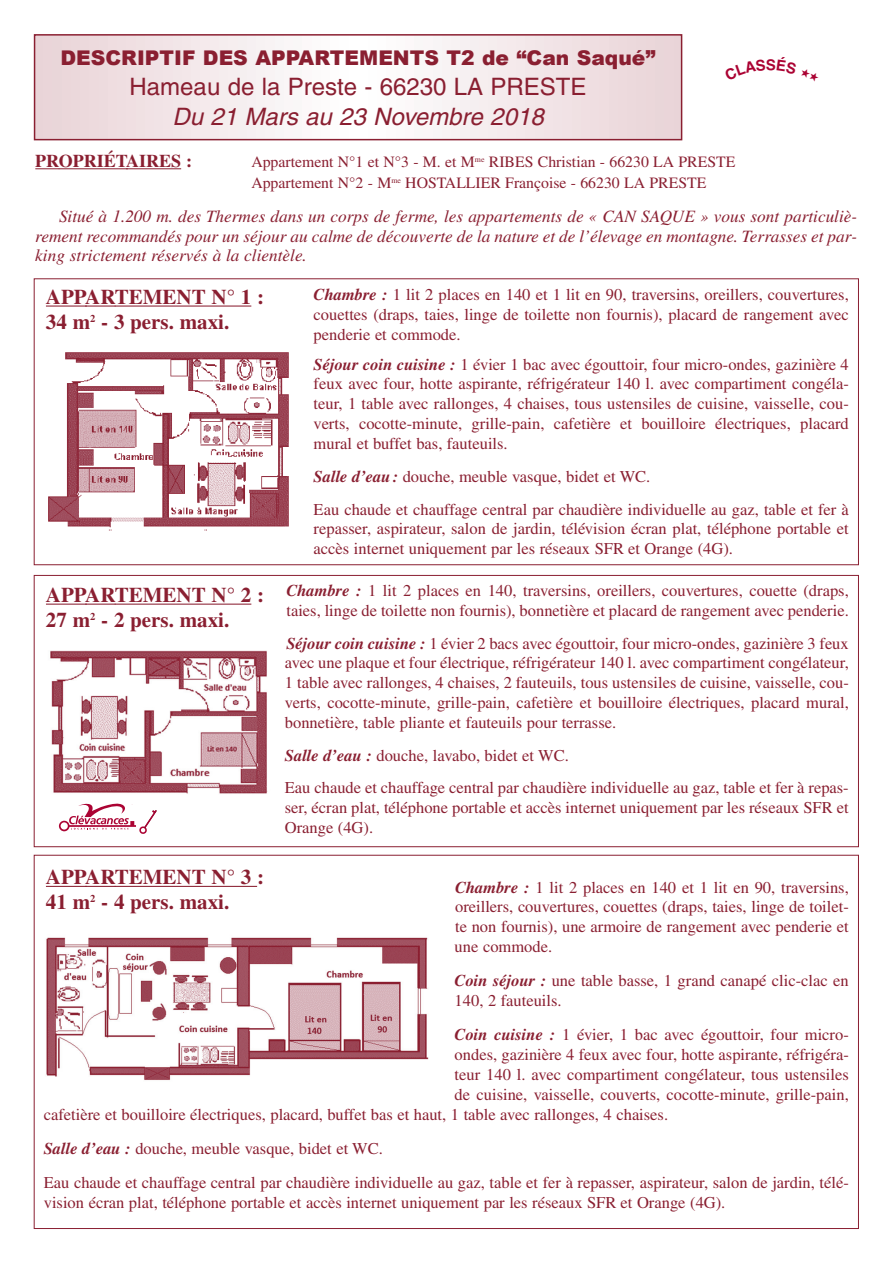
<style>
.page{position:relative;width:893px;height:1263px;background:#fff}
.page>*{position:absolute;margin:0;border:0;box-sizing:border-box;transform-origin:0 0}
.t1{font:24px "Helvetica";color:#8a1f31}
.t2{font:italic 24px "Helvetica";color:#8a1f31}
.t3{font:700 21px/25.2px "Times";color:#8a1f31}
.t4{font:900 20.25px "Arial";color:#8a1f31}
.t5{font:700 18px "Times";color:#8a1f31}
.t6{font:italic 17.25px/19.5px "Times";color:#8a1f31;text-align:justify}
.t7{font:16.5px/19.8px "Times";color:#8a1f31}
.t8{font:15.75px/21px "Times";color:#8a1f31}
.s1{font-weight:700;font-style:italic}
</style>
<div class="page">
<div style="left:43px;top:35px;width:630px;height:105px;background:#ead5d9"></div>
<div style="left:80px;top:35px;width:556px;height:105px;background:#ecd9dc"></div>
<div style="left:108px;top:35px;width:500px;height:105px;background:#efdde0"></div>
<div style="left:136px;top:35px;width:444px;height:105px;background:#f0e1e3"></div>
<div style="left:163px;top:35px;width:390px;height:105px;background:#f2e4e7"></div>
<div style="left:191px;top:35px;width:334px;height:105px;background:#f4e9eb"></div>
<div style="left:219px;top:35px;width:278px;height:105px;background:#f5edee"></div>
<div style="left:247px;top:35px;width:222px;height:105px;background:#f6f0f2"></div>
<div style="left:275px;top:35px;width:166px;height:105px;background:#f8f5f6"></div>
<div style="left:302px;top:35px;width:112px;height:105px;background:#fcf8f9"></div>
<div style="left:330px;top:35px;width:56px;height:105px;background:#fefdfd"></div>
<div style="left:34px;top:34px;width:648px;height:106px;border:2px solid #8a1f31"></div>
<svg style="left:35px;top:168px;width:24px;height:1px"></svg>
<hr style="left:59px;top:168px;width:69px;height:1px;background:#8a1f31">
<hr style="left:126px;top:168px;width:55px;height:1px;background:#8a1f31">
<svg style="left:33px;top:278px;width:826px;height:569px"></svg>
<img style="left:42px;top:341px;width:258px;height:199px">
<hr style="left:46px;top:306px;width:41px;height:1px;background:#8a1f31">
<hr style="left:85px;top:306px;width:31px;height:1px;background:#8a1f31">
<hr style="left:115px;top:306px;width:136px;height:1px;background:#8a1f31">
<img style="left:46px;top:937px;width:382px;height:143px">
<hr style="left:46px;top:886px;width:41px;height:1px;background:#8a1f31">
<hr style="left:85px;top:886px;width:31px;height:1px;background:#8a1f31">
<hr style="left:115px;top:886px;width:142px;height:1px;background:#8a1f31">
<hr style="left:46px;top:604px;width:41px;height:1px;background:#8a1f31">
<hr style="left:85px;top:604px;width:31px;height:1px;background:#8a1f31">
<hr style="left:115px;top:604px;width:136px;height:1px;background:#8a1f31">
<svg style="left:59px;top:797px;width:99px;height:37px"></svg>
<img style="left:46px;top:650px;width:225px;height:147px">
<p class="t4" style="left:60px;top:42px;width:597px">DESCRIPTIF DES APPARTEMENTS T2 de “Can Saqué”</p>
<h1 class="t1" style="left:130px;top:77px;width:458px">Hameau de la Preste - 66230 LA PRESTE</h1>
<h1 class="t2" style="left:172px;top:107px;width:377px">Du 21 Mars au 23 Novembre 2018</h1>
<p class="t5" style="left:35px;top:154px;width:158px">PROPRIÉTAIRES :</p>
<p class="t8" style="left:251px;top:153px;width:485px">Appartement N°1 et N°3 - M. et M<sup>me</sup> RIBES Christian - 66230 LA PRESTE<br>Appartement N°2 - M<sup>me</sup> HOSTALLIER Françoise - 66230 LA PRESTE</p>
<p class="t6" style="left:35px;top:208px;width:823px;text-indent:24px">Situé à 1.200 m. des Thermes dans un corps de ferme, les appartements de « CAN SAQUE » vous sont particuliè&shy;rement recommandés pour un séjour au calme de découverte de la nature et de l’élevage en montagne. Terrasses et par&shy;king strictement réservés à la clientèle.</p>
<p class="t7" style="left:314px;top:286px;width:537px;text-align:justify"><span class="s1">Chambre :</span> 1 lit 2 places en 140 et 1 lit en 90, traversins, oreillers, couvertures, couettes (draps, taies, linge de toilette non fournis), placard de rangement avec penderie et commode.</p>
<p class="t7" style="left:314px;top:356px;width:537px;text-align:justify"><span class="s1">Séjour coin cuisine :</span> 1 évier 1 bac avec égouttoir, four micro-ondes, gazinière 4 feux avec four, hotte aspirante, réfrigérateur 140 l. avec compartiment congéla&shy;teur, 1 table avec rallonges, 4 chaises, tous ustensiles de cuisine, vaisselle, cou&shy;verts, cocotte-minute, grille-pain, cafetière et bouilloire électriques, placard mural et buffet bas, fauteuils.</p>
<p class="t7" style="left:314px;top:461px;width:537px;line-height:32.8px"><span class="s1">Salle d’eau :</span> douche, meuble vasque, bidet et WC.<br>Eau chaude et chauffage central par chaudière individuelle au gaz, table et fer à</p>
<p class="t7" style="left:314px;top:520px;width:537px">repasser, aspirateur, salon de jardin, télévision écran plat, téléphone portable et accès internet uniquement par les réseaux SFR et Orange (4G).</p>
<p class="t3" style="left:46px;top:286px;width:220px">APPARTEMENT N° 1 :<br>34 m<sup>2</sup> - 3 pers. maxi.</p>
<p class="t3" style="left:46px;top:584px;width:220px">APPARTEMENT N° 2 :<br>27 m<sup>2</sup> - 2 pers. maxi.</p>
<p class="t7" style="left:286px;top:582px;width:564px"><span class="s1">Chambre :</span> 1 lit 2 places en 140, traversins, oreillers, couvertures, couette (draps, taies, linge de toilette non fournis), bonnetière et placard de rangement avec penderie.</p>
<p class="t7" style="left:285px;top:635px;width:565px;text-align:justify"><span class="s1">Séjour coin cuisine :</span> 1 évier 2 bacs avec égouttoir, four micro-ondes, gazinière 3 feux avec une plaque et four électrique, réfrigérateur 140 l. avec compartiment congélateur, 1 table avec rallonges, 4 chaises, 2 fauteuils, tous ustensiles de cuisine, vaisselle, cou&shy;verts, cocotte-minute, grille-pain, cafetière et bouilloire électriques, placard mural, bonnetière, table pliante et fauteuils pour terrasse.</p>
<p class="t7" style="left:285px;top:740px;width:565px;line-height:32.8px"><span class="s1">Salle d’eau :</span> douche, lavabo, bidet et WC.<br>Eau chaude et chauffage central par chaudière individuelle au gaz, table et fer à repas-</p>
<p class="t7" style="left:285px;top:799px;width:565px">ser, écran plat, téléphone portable et accès internet uniquement par les réseaux SFR et<br>Orange (4G).</p>
<p class="t3" style="left:46px;top:867px;width:220px">APPARTEMENT N° 3 :<br>41 m<sup>2</sup> - 4 pers. maxi.</p>
<p class="t7" style="left:455px;top:879px;width:396px;text-align:justify"><span class="s1">Chambre :</span> 1 lit 2 places en 140 et 1 lit en 90, traversins, oreillers, couvertures, couettes (draps, taies, linge de toilet&shy;te non fournis), une armoire de rangement avec penderie et une commode.</p>
<p class="t7" style="left:455px;top:972px;width:396px"><span class="s1">Coin séjour :</span> une table basse, 1 grand canapé clic-clac en<br>140, 2 fauteuils.</p>
<p class="t7" style="left:455px;top:1027px;width:396px"><span class="s1">Coin cuisine :</span> 1 évier, 1 bac avec égouttoir, four micro-</p>
<p class="t7" style="left:455px;top:1046px;width:396px">ondes, gazinière 4 feux avec four, hotte aspirante, réfrigéra-</p>
<p class="t7" style="left:455px;top:1066px;width:396px">teur 140 l. avec compartiment congélateur, tous ustensiles</p>
<p class="t7" style="left:455px;top:1086px;width:396px">de cuisine, vaisselle, couverts, cocotte-minute, grille-pain,</p>
<p class="t7" style="left:44px;top:1106px;width:626px">cafetière et bouilloire électriques, placard, buffet bas et haut, 1 table avec rallonges, 4 chaises.</p>
<p class="t7" style="left:44px;top:1133px;width:806px;line-height:34.3px"><span class="s1">Salle d’eau :</span> douche, meuble vasque, bidet et WC.<br>Eau chaude et chauffage central par chaudière individuelle au gaz, table et fer à repasser, aspirateur, salon de jardin, télé-</p>
<p class="t7" style="left:44px;top:1194px;width:683px">vision écran plat, téléphone portable et accès internet uniquement par les réseaux SFR et Orange (4G).</p>
</div>
